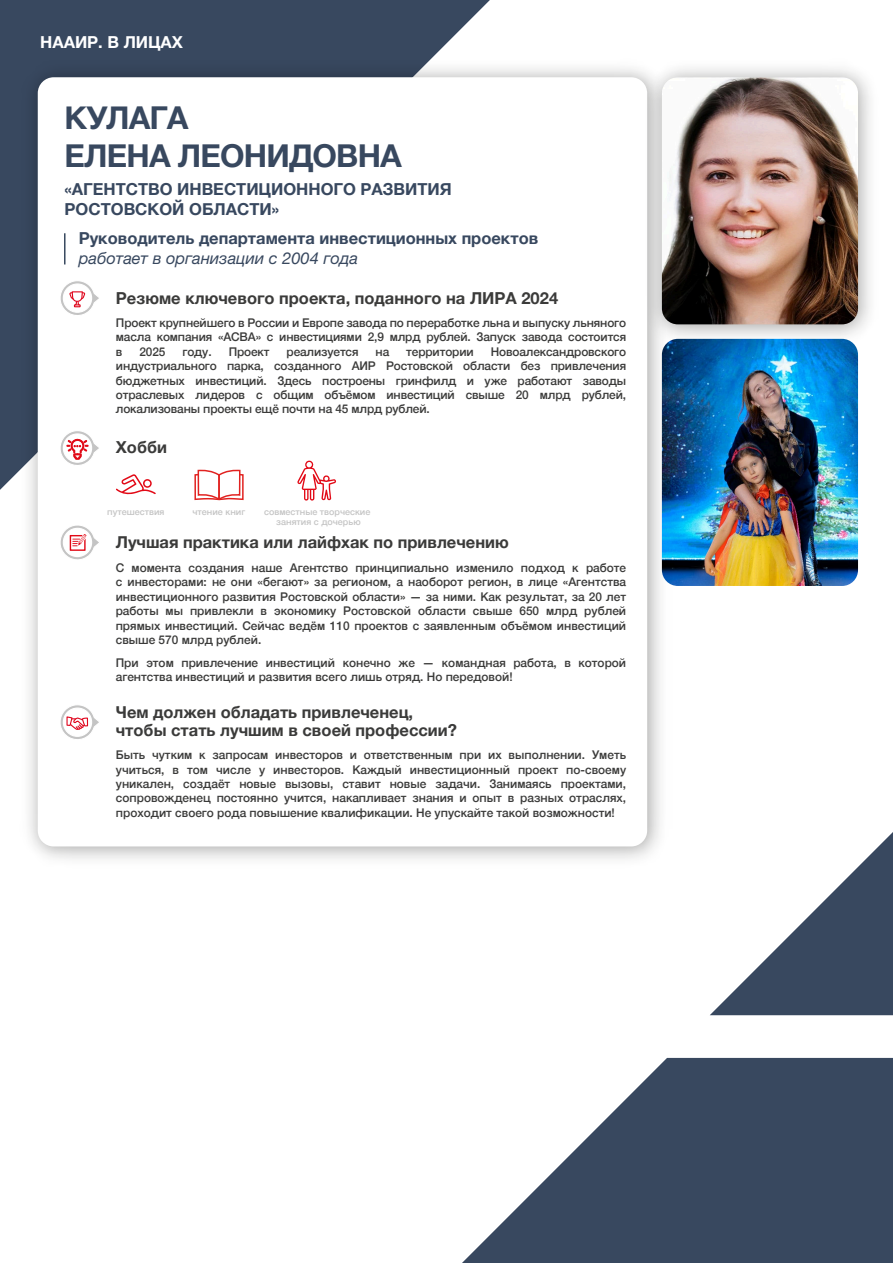
<style>
.page{position:relative;width:893px;height:1263px;background:#fff}
.page>*{position:absolute;margin:0;border:0;box-sizing:border-box;transform-origin:0 0}
.t1{font:700 31.5px/37.8px "Helvetica Neue";letter-spacing:-.025em;color:#38485f}
.t2{font:700 16.5px/18px "Helvetica Neue";color:#3b3b3a}
.t3{font:700 16.5px/19.8px "Helvetica Neue";color:#38485f}
.t4{font:italic 16.5px "Helvetica Neue";color:#38485f}
.t5{font:700 16.5px "Helvetica Neue";color:#fff}
.t6{font:500 12px/14.4px "Helvetica Neue";color:#3b3b3a;text-align:justify}
.t7{font:500 9px/9.8px "Helvetica Neue";color:#c5c5c5;text-align:center}
</style>
<div class="page">
<div style="left:0;top:0;width:490px;height:490px;background:#38485f"></div>
<svg style="left:710px;top:832px;width:183px;height:183px"></svg>
<svg style="left:462px;top:1058px;width:431px;height:205px;fill:#38485f"></svg>
<img style="left:14px;top:54px;width:648px;height:805px">
<div style="left:38px;top:77px;width:609px;height:769px;background:#fff;border-radius:16px"></div>
<img style="left:638px;top:54px;width:232px;height:298px">
<img style="left:662px;top:77px;width:196px;height:247px">
<svg style="left:60px;top:233px;width:39px;height:82px"></svg>
<svg style="left:60px;top:431px;width:39px;height:34px"></svg>
<svg style="left:60px;top:525px;width:41px;height:334px"></svg>
<img style="left:662px;top:339px;width:196px;height:247px">
<svg style="left:116px;top:474px;width:40px;height:21px"></svg>
<svg style="left:194px;top:469px;width:50px;height:390px"></svg>
<svg style="left:297px;top:460px;width:39px;height:41px"></svg>
<h2 class="t5" style="left:40px;top:29px;width:144px">НААИР. В ЛИЦАХ</h2>
<h1 class="t1" style="left:65px;top:100px;width:339px">КУЛАГА<br>ЕЛЕНА ЛЕОНИДОВНА</h1>
<h2 class="t3" style="left:65px;top:180px;width:389px">«АГЕНТСТВО ИНВЕСТИЦИОННОГО РАЗВИТИЯ<br>РОСТОВСКОЙ ОБЛАСТИ»</h2>
<h2 class="t3" style="left:79px;top:229px;width:461px">Руководитель департамента инвестиционных проектов</h2>
<h2 class="t4" style="left:79px;top:246px;width:281px">работает в организации с 2004 года</h2>
<h2 class="t2" style="left:116px;top:289px;width:444px">Резюме ключевого проекта, поданного на ЛИРА 2024</h2>
<p class="t6" style="left:116px;top:315px;width:512px">Проект крупнейшего в России и Европе завода по переработке льна и выпуску льняного масла компания «АСВА» с инвестициями 2,9 млрд рублей. Запуск завода состоится в</p>
<p class="t6" style="left:116px;top:343px;width:512px;text-indent:375px">Новоалександровского индустриального парка, созданного АИР Ростовской области без привлечения бюджетных инвестиций. Здесь построены гринфилд и уже работают заводы отраслевых лидеров с общим объёмом инвестиций свыше 20 млрд рублей, локализованы проекты ещё почти на 45 млрд рублей.</p>
<h2 class="t2" style="left:116px;top:439px;width:53px">Хобби</h2>
<p class="t6" style="left:139px;top:343px;width:28px">2025</p>
<p class="t6" style="left:182px;top:343px;width:31px">году.</p>
<p class="t6" style="left:229px;top:343px;width:42px">Проект</p>
<p class="t6" style="left:287px;top:343px;width:73px">реализуется</p>
<p class="t6" style="left:376px;top:343px;width:15px">на</p>
<p class="t6" style="left:406px;top:343px;width:69px">территории</p>
<p class="t7" style="left:107px;top:506px;width:59px">путешествия</p>
<p class="t7" style="left:193px;top:506px;width:54px">чтение книг</p>
<p class="t7" style="left:264px;top:506px;width:108px">совместные творческие занятия с дочерью</p>
<h2 class="t2" style="left:116px;top:534px;width:395px">Лучшая практика или лайфхак по привлечению</h2>
<p class="t6" style="left:116px;top:560px;width:512px">С момента создания наше Агентство принципиально изменило подход к работе с инвесторами: не они «бегают» за регионом, а наоборот регион, в лице «Агентства инвестиционного развития Ростовской области» — за ними. Как результат, за 20 лет работы мы привлекли в экономику Ростовской области свыше 650 млрд рублей прямых инвестиций. Сейчас ведём 110 проектов с заявленным объёмом инвестиций свыше 570 млрд рублей.</p>
<p class="t6" style="left:116px;top:654px;width:512px">При этом привлечение инвестиций конечно же — командная работа, в которой агентства инвестиций и развития всего лишь отряд. Но передовой!</p>
<h2 class="t2" style="left:116px;top:704px;width:343px">Чем должен обладать привлеченец, чтобы стать лучшим в своей профессии?</h2>
<p class="t6" style="left:116px;top:747px;width:512px">Быть чутким к запросам инвесторов и ответственным при их выполнении. Уметь учиться, в том числе у инвесторов. Каждый инвестиционный проект по-своему уникален, создаёт новые вызовы, ставит новые задачи. Занимаясь проектами, сопровожденец постоянно учится, накапливает знания и опыт в разных отраслях, проходит своего рода повышение квалификации. Не упускайте такой возможности!</p>
</div>
